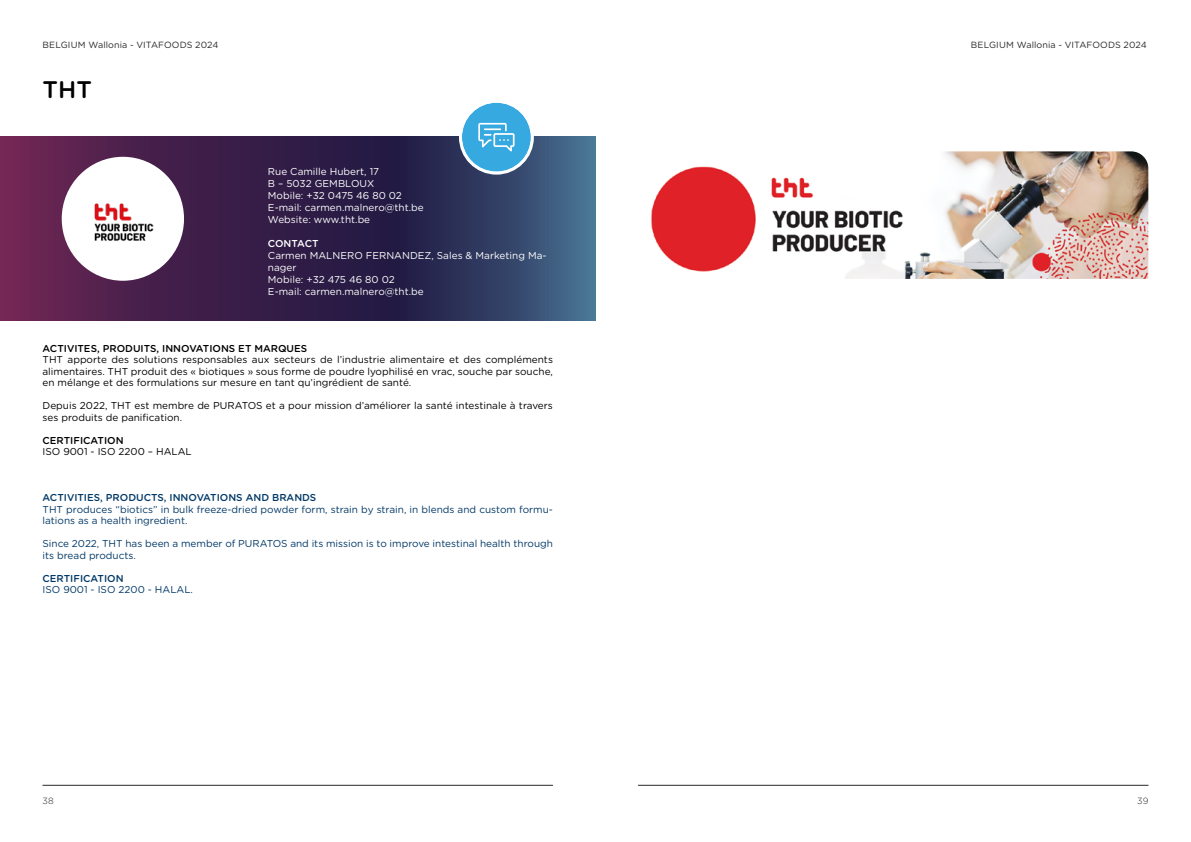
<style>
.page{position:relative;width:1191px;height:842px;background:#fff}
.page>*{position:absolute;margin:0;border:0;box-sizing:border-box;transform-origin:0 0}
.t1{font:500 24px "Gotham Rounded";color:#000}
.t2{font:10px/11.5px "Gotham Rounded";color:#000;text-align:justify}
.t3{font:10px/11.5px "Gotham Rounded";color:#003866}
.t4{font:10px/12px "Gotham Rounded";color:#fff}
.t5{font:500 10px "Gotham Rounded";color:#003866}
.t6{font:500 10px "Gotham Rounded";color:#000}
.t7{font:500 10px "Gotham Rounded";letter-spacing:-.01em;color:#fff}
.t8{font:9px "Gotham Rounded";letter-spacing:.005em;color:#282827}
.t9{font:300 9px "Gotham Rounded";color:#282827}
</style>
<div class="page">
<svg style="left:0;top:137px;width:595px;height:183px;background:#3c2c55"></svg>
<div style="left:63px;top:158px;width:119px;height:121px;background:#fff;border-radius:50%"></div>
<img style="left:67px;top:183px;width:111px;height:78px">
<div style="left:62px;top:157px;width:122px;height:124px;border:3px solid #fff;border-radius:50%"></div>
<hr style="left:43px;top:785px;width:510px;height:1px;background:#282827">
<hr style="left:638px;top:785px;width:510px;height:1px;background:#282827">
<svg style="left:460px;top:102px;width:72px;height:71px"></svg>
<img style="left:651px;top:151px;width:497px;height:128px">
<p class="t8" style="left:43px;top:39px;width:177px">BELGIUM Wallonia - VITAFOODS 2024</p>
<p class="t8" style="left:971px;top:39px;width:177px">BELGIUM Wallonia - VITAFOODS 2024</p>
<h1 class="t1" style="left:43px;top:72px;width:51px">THT</h1>
<p class="t4" style="left:268px;top:165px;width:157px">Rue Camille Hubert, 17<br>B – 5032 GEMBLOUX<br>Mobile: +32 0475 46 80 02<br>E-mail: carmen.malnero@tht.be<br>Website: www.tht.be</p>
<p class="t7" style="left:268px;top:236px;width:52px">CONTACT</p>
<p class="t4" style="left:268px;top:249px;width:280px">Carmen MALNERO FERNANDEZ, Sales &amp; Marketing Ma&shy;nager<br>Mobile: +32 475 46 80 02<br>E-mail: carmen.malnero@tht.be</p>
<p class="t6" style="left:43px;top:341px;width:266px">ACTIVITES, PRODUITS, INNOVATIONS ET MARQUES</p>
<p class="t2" style="left:43px;top:353px;width:512px">THT apporte des solutions responsables aux secteurs de l’industrie alimentaire et des compléments alimentaires. THT produit des « biotiques » sous forme de poudre lyophilisé en vrac, souche par souche, en mélange et des formulations sur mesure en tant qu’ingrédient de santé.</p>
<p class="t2" style="left:43px;top:399px;width:512px">Depuis 2022, THT est membre de PURATOS et a pour mission d’améliorer la santé intestinale à travers ses produits de panification.</p>
<p class="t6" style="left:43px;top:433px;width:83px">CERTIFICATION</p>
<p class="t2" style="left:43px;top:445px;width:151px">ISO 9001 - ISO 2200 – HALAL</p>
<p class="t5" style="left:43px;top:490px;width:275px">ACTIVITIES, PRODUCTS, INNOVATIONS AND BRANDS</p>
<p class="t3" style="left:43px;top:503px;width:512px">THT produces “biotics” in bulk freeze-dried powder form, strain by strain, in blends and custom formu&shy;lations as a health ingredient.</p>
<p class="t3" style="left:43px;top:537px;width:512px">Since 2022, THT has been a member of PURATOS and its mission is to improve intestinal health through its bread products.</p>
<p class="t5" style="left:43px;top:571px;width:83px">CERTIFICATION</p>
<p class="t3" style="left:43px;top:583px;width:152px">ISO 9001 - ISO 2200 - HALAL.</p>
<p class="t9" style="left:43px;top:795px;width:13px">38</p>
<p class="t9" style="left:1137px;top:795px;width:13px">39</p>
</div>
